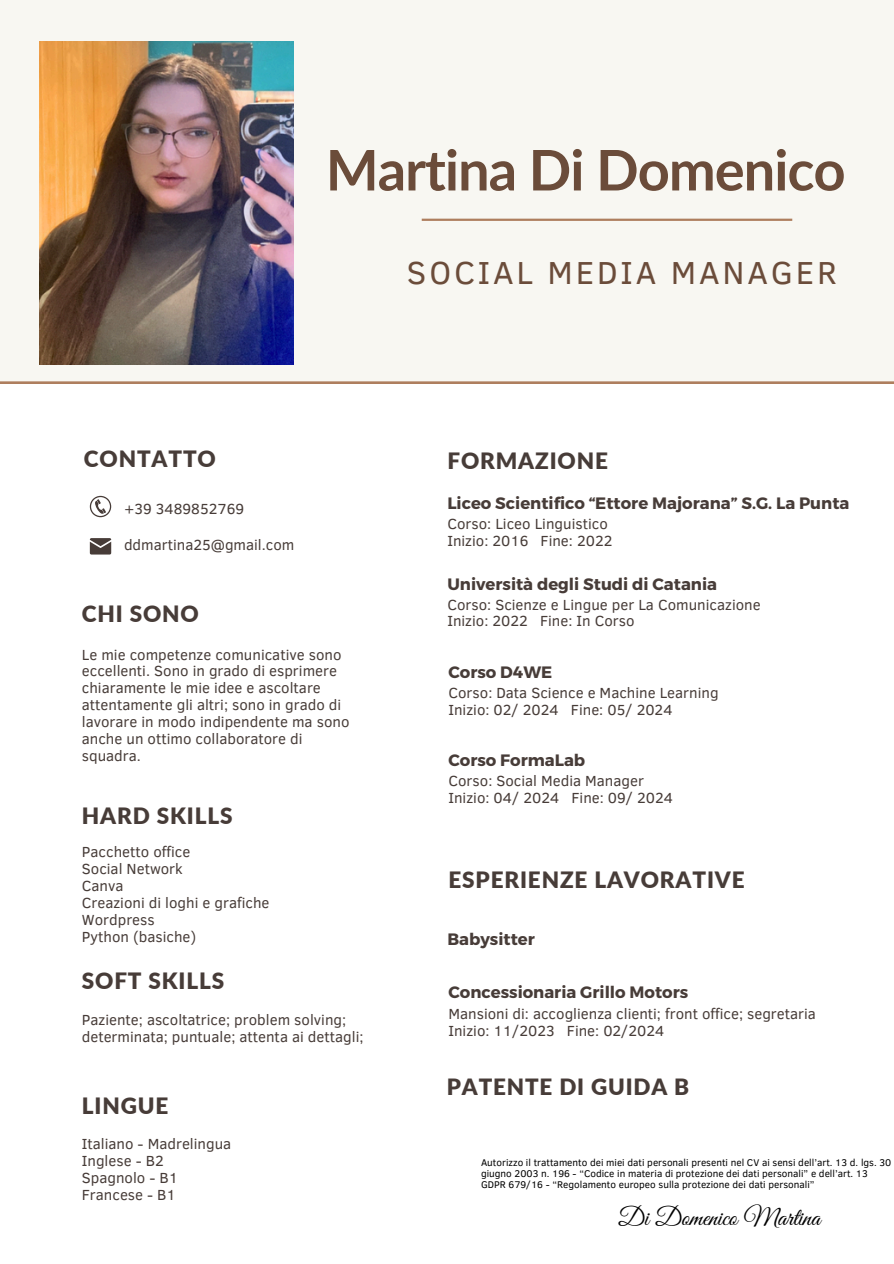
<style>
.page{position:relative;width:894px;height:1264px;background:#fff}
.page>*{position:absolute;margin:0;border:0;box-sizing:border-box;transform-origin:0 0}
.t1{font:700 55.95px "Lato";letter-spacing:-.02em;color:#6b4c3a}
.t2{font:32.7px "Clear Sans";letter-spacing:.09em;color:#6b4c3a}
.t3{font:25.5px "Great Vibes";color:#000}
.t4{font:900 22.5px "Lato";letter-spacing:.04em;color:#473c38}
.t5{font:900 22.35px "Lato";letter-spacing:.04em;color:#473c38}
.t6{font:700 16.5px "Montserrat";color:#473c38}
.t7{font:15px/16.8px "Clear Sans";color:#473c38}
.t8{font:9.9px/10.8px "Clear Sans";color:#000}
</style>
<div class="page">
<div style="left:0;top:0;width:893px;height:383px;background:#f8f7f2"></div>
<hr style="left:421px;top:219px;width:371px;height:2px;background:#ae7e5e">
<svg style="left:90px;top:496px;width:21px;height:21px"></svg>
<svg style="left:90px;top:538px;width:21px;height:16px"></svg>
<img style="left:39px;top:41px;width:255px;height:323px">
<h4 class="t1" style="left:326px;top:135px;width:521px">Martina Di Domenico</h4>
<p class="t2" style="left:407px;top:249px;width:431px">SOCIAL MEDIA MANAGER</p>
<h6 class="t4" style="left:84px;top:444px;width:133px">CONTATTO</h6>
<p class="t7" style="left:124px;top:499px;width:121px">+39 3489852769</p>
<h1 class="t7" style="left:124px;top:535px;width:172px">ddmartina25@gmail.com</h1>
<p class="t4" style="left:82px;top:600px;width:118px">CHI SONO</p>
<p class="t7" style="left:82px;top:645px;width:269px">Le mie competenze comunicative sono eccellenti. Sono in grado di esprimere chiaramente le mie idee e ascoltare attentamente gli altri; sono in grado di lavorare in modo indipendente ma sono anche un ottimo collaboratore di squadra.</p>
<h6 class="t4" style="left:82px;top:802px;width:152px">HARD SKILLS</h6>
<p class="t7" style="left:82px;top:842px;width:189px">Pacchetto office<br>Social Network<br>Canva<br>Creazioni di loghi e grafiche<br>Wordpress</p>
<h5 class="t7" style="left:82px;top:927px;width:116px">Python (basiche)</h5>
<h5 class="t4" style="left:82px;top:967px;width:144px">SOFT SKILLS</h5>
<p class="t7" style="left:82px;top:1010px;width:283px">Paziente; ascoltatrice; problem solving; determinata; puntuale; attenta ai dettagli;</p>
<p class="t4" style="left:82px;top:1091px;width:88px">LINGUE</p>
<h6 class="t7" style="left:82px;top:1134px;width:151px">Italiano - Madrelingua<br>Inglese - B2<br>Spagnolo - B1<br>Francese - B1</h6>
<p class="t4" style="left:447px;top:447px;width:162px">FORMAZIONE</p>
<h4 class="t6" style="left:447px;top:492px;width:403px">Liceo Scientifico “Ettore Majorana” S.G. La Punta</h4>
<p class="t7" style="left:447px;top:515px;width:162px">Corso: Liceo Linguistico</p>
<h4 class="t7" style="left:447px;top:532px;width:166px">Inizio: 2016 Fine: 2022</h4>
<h6 class="t6" style="left:447px;top:573px;width:271px">Università degli Studi di Catania</h6>
<p class="t7" style="left:447px;top:595px;width:315px">Corso: Scienze e Lingue per La Comunicazione</p>
<h4 class="t7" style="left:447px;top:612px;width:188px">Inizio: 2022 Fine: In Corso</h4>
<h5 class="t6" style="left:448px;top:661px;width:105px">Corso D4WE</h5>
<h6 class="t7" style="left:448px;top:683px;width:271px">Corso: Data Science e Machine Learning</h6>
<p class="t7" style="left:448px;top:700px;width:225px">Inizio: 02/ 2024 Fine: 05/ 2024</p>
<h4 class="t6" style="left:448px;top:749px;width:138px">Corso FormaLab</h4>
<h5 class="t7" style="left:448px;top:771px;width:197px">Corso: Social Media Manager</h5>
<h5 class="t7" style="left:448px;top:788px;width:226px">Inizio: 04/ 2024 Fine: 09/ 2024</h5>
<h6 class="t4" style="left:448px;top:866px;width:297px">ESPERIENZE LAVORATIVE</h6>
<h4 class="t6" style="left:447px;top:928px;width:89px">Babysitter</h4>
<h6 class="t6" style="left:448px;top:981px;width:241px">Concessionaria Grillo Motors</h6>
<h4 class="t7" style="left:448px;top:1004px;width:369px">Mansioni di: accoglienza clienti; front office; segretaria</h4>
<h5 class="t7" style="left:448px;top:1021px;width:217px">Inizio: 11/2023 Fine: 02/2024</h5>
<h6 class="t5" style="left:446px;top:1072px;width:244px">PATENTE DI GUIDA B</h6>
<p class="t8" style="left:481px;top:1156px;width:412px">Autorizzo il trattamento dei miei dati personali presenti nel CV ai sensi dell’art. 13 d. lgs. 30 giugno 2003 n. 196 - “Codice in materia di protezione dei dati personali” e dell’art. 13<br>GDPR 679/16 - “Regolamento europeo sulla protezione dei dati personali”</p>
<h4 class="t3" style="left:618px;top:1203px;width:203px">Di Domenico Martina</h4>
</div>
